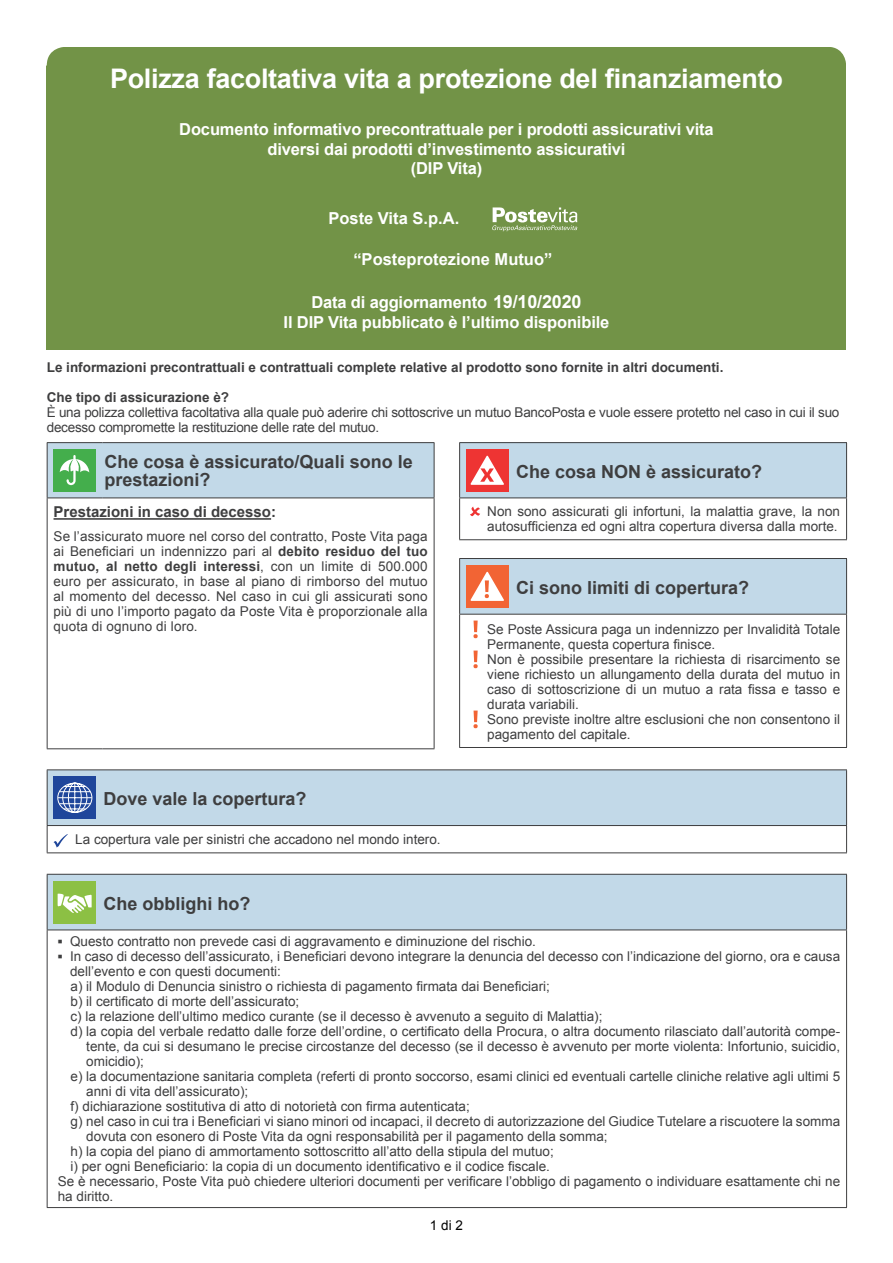
<style>
.page{position:relative;width:893px;height:1263px;background:#fff}
.page>*{position:absolute;margin:0;border:0;box-sizing:border-box;transform-origin:0 0}
.SOTTOTITOLO_CENTRATO{font:700 27px "Arial";letter-spacing:-.01em;color:#fff}
.TITOLO_TESTO{font:700 18px/18px "Arial";color:#3e3e3f}
.Paragrafo_base{font:700 16.5px "Arial";letter-spacing:-.01em;color:#fff}
.TESTI_REGULAR{font:700 15px "Arial";color:#3e3e3f}
.TESTI_REGULAR-2{font:13.5px/15px "Arial";color:#3e3e3f}
.TESTI_REGULAR-3{font:13.5px/15px "Arial";letter-spacing:-.02em;color:#3e3e3f}
.TESTI_REGULAR-4{font:700 13.5px "Arial";color:#3e3e3f}
.t1{font:13.5px "Arial";color:#000}
.s1{font-size:18px}
.s2{font-weight:700}
</style>
<div class="page">
<div style="left:47px;top:47px;width:799px;height:302px;background:#729347"></div>
<svg style="left:492px;top:207px;width:85px;height:24px"></svg>
<hr style="left:47px;top:442px;width:55px;height:1px;background:#3e3e3f">
<hr style="left:102px;top:442px;width:332px;height:1px;background:#3e3e3f">
<hr style="left:434px;top:443px;width:1px;height:54px;background:#3e3e3f">
<hr style="left:47px;top:498px;width:1px;height:250px;background:#3e3e3f">
<hr style="left:434px;top:498px;width:1px;height:250px;background:#3e3e3f">
<hr style="left:47px;top:748px;width:55px;height:1px;background:#3e3e3f">
<hr style="left:102px;top:748px;width:332px;height:1px;background:#3e3e3f">
<svg style="left:47px;top:443px;width:387px;height:55px;background:#b7d3da"></svg>
<hr style="left:54px;top:518px;width:217px;height:2px;background:#3e3e3f">
<div style="left:460px;top:443px;width:387px;height:55px;background:#c2d9e8"></div>
<hr style="left:459px;top:442px;width:388px;height:1px;background:#3e3e3f">
<hr style="left:459px;top:443px;width:1px;height:54px;background:#3e3e3f">
<hr style="left:846px;top:443px;width:1px;height:54px;background:#3e3e3f">
<hr style="left:459px;top:498px;width:1px;height:41px;background:#3e3e3f">
<hr style="left:459px;top:497px;width:388px;height:1px;background:#3e3e3f">
<hr style="left:459px;top:539px;width:388px;height:1px;background:#3e3e3f">
<hr style="left:846px;top:498px;width:1px;height:41px;background:#3e3e3f">
<div style="left:466px;top:449px;width:42px;height:42px;background:#ee3433"></div>
<svg style="left:470px;top:456px;width:34px;height:29px"></svg>
<div style="left:460px;top:558px;width:387px;height:56px;background:#c2d9e8"></div>
<hr style="left:459px;top:558px;width:388px;height:1px;background:#3e3e3f">
<hr style="left:459px;top:559px;width:1px;height:55px;background:#3e3e3f">
<hr style="left:846px;top:559px;width:1px;height:55px;background:#3e3e3f">
<hr style="left:459px;top:614px;width:388px;height:1px;background:#3e3e3f">
<hr style="left:459px;top:614px;width:1px;height:133px;background:#3e3e3f">
<hr style="left:846px;top:614px;width:1px;height:133px;background:#3e3e3f">
<hr style="left:459px;top:747px;width:388px;height:1px;background:#3e3e3f">
<div style="left:466px;top:565px;width:42px;height:43px;background:#f26434"></div>
<svg style="left:470px;top:572px;width:34px;height:29px"></svg>
<svg style="left:473px;top:620px;width:5px;height:18px"></svg>
<svg style="left:473px;top:650px;width:5px;height:18px"></svg>
<svg style="left:473px;top:710px;width:5px;height:18px"></svg>
<svg style="left:470px;top:507px;width:10px;height:9px"></svg>
<div style="left:47px;top:770px;width:800px;height:55px;background:#c2d9e8"></div>
<hr style="left:47px;top:769px;width:800px;height:1px;background:#3e3e3f">
<hr style="left:47px;top:770px;width:1px;height:55px;background:#3e3e3f">
<hr style="left:846px;top:770px;width:1px;height:55px;background:#3e3e3f">
<hr style="left:47px;top:825px;width:800px;height:1px;background:#3e3e3f">
<svg style="left:47px;top:826px;width:1px;height:26px"></svg>
<svg style="left:846px;top:826px;width:1px;height:26px"></svg>
<hr style="left:47px;top:852px;width:800px;height:1px;background:#3e3e3f">
<div style="left:54px;top:776px;width:42px;height:43px;background:#1f469b"></div>
<svg style="left:57px;top:782px;width:36px;height:31px"></svg>
<svg style="left:54px;top:834px;width:14px;height:13px"></svg>
<div style="left:47px;top:874px;width:800px;height:56px;background:#c2d9e8"></div>
<hr style="left:47px;top:874px;width:800px;height:1px;background:#3e3e3f">
<hr style="left:47px;top:875px;width:1px;height:54px;background:#3e3e3f">
<hr style="left:846px;top:875px;width:1px;height:54px;background:#3e3e3f">
<hr style="left:47px;top:929px;width:800px;height:1px;background:#3e3e3f">
<hr style="left:47px;top:930px;width:1px;height:277px;background:#3e3e3f">
<hr style="left:846px;top:930px;width:1px;height:277px;background:#3e3e3f">
<hr style="left:47px;top:1207px;width:800px;height:1px;background:#3e3e3f">
<div style="left:54px;top:881px;width:42px;height:42px;background:#8cc044"></div>
<svg style="left:58px;top:894px;width:34px;height:19px"></svg>
<p class="SOTTOTITOLO_CENTRATO" style="left:110px;top:60px;width:674px">Polizza facoltativa vita a protezione del finanziamento</p>
<p class="Paragrafo_base" style="left:179px;top:119px;width:536px">Documento informativo precontrattuale per i prodotti assicurativi vita</p>
<p class="Paragrafo_base" style="left:267px;top:138px;width:359px">diversi dai prodotti d’investimento assicurativi</p>
<p class="Paragrafo_base" style="left:411px;top:158px;width:73px">(DIP Vita)</p>
<p class="Paragrafo_base" style="left:328px;top:207px;width:132px">Poste Vita S.p.A.</p>
<p class="Paragrafo_base" style="left:353px;top:249px;width:200px">“Posteprotezione Mutuo”</p>
<p class="Paragrafo_base" style="left:311px;top:292px;width:272px">Data di aggiornamento <span class="s1">19/10/2020</span></p>
<p class="Paragrafo_base" style="left:284px;top:312px;width:327px">Il DIP Vita pubblicato è l’ultimo disponibile</p>
<p class="TESTI_REGULAR-4" style="left:47px;top:358px;width:678px">Le informazioni precontrattuali e contrattuali complete relative al prodotto sono fornite in altri documenti.</p>
<p class="TESTI_REGULAR-4" style="left:47px;top:388px;width:184px">Che tipo di assicurazione è?</p>
<p class="TESTI_REGULAR-3" style="left:47px;top:405px;width:794px">È una polizza collettiva facoltativa alla quale può aderire chi sottoscrive un mutuo BancoPosta e vuole essere protetto nel caso in cui il suo decesso compromette la restituzione delle rate del mutuo.</p>
<p class="TITOLO_TESTO" style="left:105px;top:453px;width:310px">Che cosa è assicurato/Quali sono le prestazioni?</p>
<p class="TESTI_REGULAR" style="left:54px;top:502px;width:224px">Prestazioni in caso di decesso:</p>
<p class="TESTI_REGULAR-2" style="left:54px;top:529px;width:376px;text-align:justify">Se l’assicurato muore nel corso del contratto, Poste Vita paga ai Beneficiari un indennizzo pari al <span class="s2">debito residuo del tuo mutuo, al netto degli interessi</span>, con un limite di 500.000 euro per assicurato, in base al piano di rimborso del mutuo al momento del decesso. Nel caso in cui gli assicurati sono più di uno l’importo pagato da Poste Vita è proporzionale alla quota di ognuno di loro.</p>
<p class="TITOLO_TESTO" style="left:516px;top:463px;width:248px">Che cosa NON è assicurato?</p>
<p class="TESTI_REGULAR-2" style="left:487px;top:504px;width:354px">Non sono assicurati gli infortuni, la malattia grave, la non autosufficienza ed ogni altra copertura diversa dalla morte.</p>
<p class="TITOLO_TESTO" style="left:516px;top:579px;width:235px">Ci sono limiti di copertura?</p>
<p class="TESTI_REGULAR-2" style="left:487px;top:622px;width:354px">Se Poste Assicura paga un indennizzo per Invalidità Totale<br>Permanente, questa copertura finisce.</p>
<p class="TESTI_REGULAR-2" style="left:487px;top:652px;width:354px;text-align:justify">Non è possibile presentare la richiesta di risarcimento se viene richiesto un allungamento della durata del mutuo in caso di sottoscrizione di un mutuo a rata fissa e tasso e durata variabili.</p>
<p class="TESTI_REGULAR-2" style="left:487px;top:712px;width:354px">Sono previste inoltre altre esclusioni che non consentono il pagamento del capitale.</p>
<p class="TITOLO_TESTO" style="left:104px;top:791px;width:205px">Dove vale la copertura?</p>
<p class="TESTI_REGULAR-2" style="left:75px;top:832px;width:367px">La copertura vale per sinistri che accadono nel mondo intero.</p>
<p class="TITOLO_TESTO" style="left:104px;top:895px;width:149px">Che obblighi ho?</p>
<p class="TESTI_REGULAR-2" style="left:58px;top:934px;width:480px"><span class="s2">▪</span> Questo contratto non prevede casi di aggravamento e diminuzione del rischio.</p>
<p class="TESTI_REGULAR-2" style="left:70px;top:949px;width:772px;text-indent:-12px"><span class="s2">▪</span> In caso di decesso dell’assicurato, i Beneficiari devono integrare la denuncia del decesso con l’indicazione del giorno, ora e causa dell’evento e con questi documenti:</p>
<p class="TESTI_REGULAR-2" style="left:71px;top:979px;width:481px">a) il Modulo di Denuncia sinistro o richiesta di pagamento firmata dai Beneficiari;</p>
<p class="TESTI_REGULAR-2" style="left:71px;top:994px;width:230px">b) il certificato di morte dell’assicurato;</p>
<p class="TESTI_REGULAR-2" style="left:71px;top:1009px;width:533px">c) la relazione dell’ultimo medico curante (se il decesso è avvenuto a seguito di Malattia);</p>
<p class="TESTI_REGULAR-2" style="left:86px;top:1024px;width:755px;text-align:justify;text-indent:-16px">d) la copia del verbale redatto dalle forze dell’ordine, o certificato della Procura, o altra documento rilasciato dall’autorità compe&shy;tente, da cui si desumano le precise circostanze del decesso (se il decesso è avvenuto per morte violenta: Infortunio, suicidio, omicidio);</p>
<p class="TESTI_REGULAR-2" style="left:86px;top:1069px;width:755px;text-indent:-16px">e) la documentazione sanitaria completa (referti di pronto soccorso, esami clinici ed eventuali cartelle cliniche relative agli ultimi 5 anni di vita dell’assicurato);</p>
<p class="TESTI_REGULAR-2" style="left:71px;top:1099px;width:401px">f) dichiarazione sostitutiva di atto di notorietà con firma autenticata;</p>
<p class="TESTI_REGULAR-2" style="left:86px;top:1114px;width:755px;text-indent:-16px">g) nel caso in cui tra i Beneficiari vi siano minori od incapaci, il decreto di autorizzazione del Giudice Tutelare a riscuotere la somma dovuta con esonero di Poste Vita da ogni responsabilità per il pagamento della somma;</p>
<p class="TESTI_REGULAR-2" style="left:71px;top:1144px;width:485px">h) la copia del piano di ammortamento sottoscritto all’atto della stipula del mutuo;</p>
<p class="TESTI_REGULAR-2" style="left:71px;top:1159px;width:481px">i) per ogni Beneficiario: la copia di un documento identificativo e il codice fiscale.</p>
<p class="TESTI_REGULAR-2" style="left:58px;top:1174px;width:784px">Se è necessario, Poste Vita può chiedere ulteriori documenti per verificare l’obbligo di pagamento o individuare esattamente chi ne ha diritto.</p>
<p class="t1" style="left:430px;top:1217px;width:35px">1 di 2</p>
</div>
